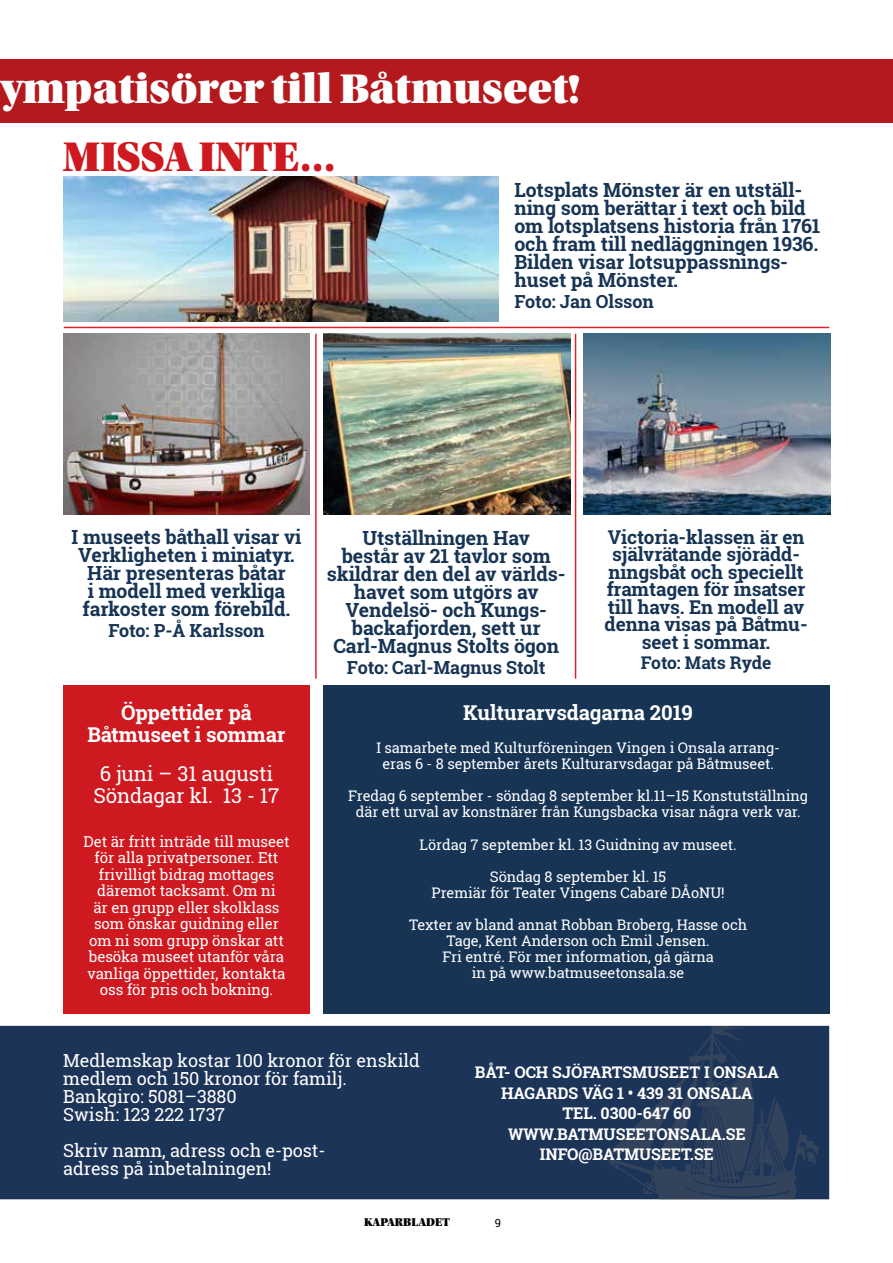
<style>
.page{position:relative;width:893px;height:1263px;background:#fff}
.page>*{position:absolute;margin:0;border:0;box-sizing:border-box;transform-origin:0 0}
.t1{font:43.8px "Utopia Std Black Headline";color:#fff}
.t2{font:43.8px "Utopia Std Black Headline";color:#ce1920}
.t3{font:700 20.4px/21.9px "Roboto Slab";letter-spacing:-.005em;color:#fff;text-align:center}
.t4{font:20.4px/21.9px "Roboto Slab";letter-spacing:-.005em;color:#fff;text-align:center}
.t5{font:700 19.5px/18px "Roboto Slab";letter-spacing:-.005em;color:#173455;text-align:center}
.t6{font:700 18.9px/17.5px "Roboto Slab";letter-spacing:-.005em;color:#173455;text-align:center}
.t7{font:18px/18px "Roboto Slab";letter-spacing:-.005em;color:#fff}
.t8{font:700 18px "Roboto Slab";letter-spacing:-.005em;color:#173455}
.t9{font:700 17.55px "Roboto Slab";letter-spacing:-.005em;color:#173455}
.t10{font:700 16.05px/20.4px "Roboto Slab";letter-spacing:-.005em;color:#fff;text-align:center}
.t11{font:15px/16.5px "Roboto Slab";letter-spacing:-.005em;color:#fff;text-align:center}
.t12{font:14.55px/16px "Roboto Slab";letter-spacing:-.005em;color:#fff;text-align:center}
.t13{font:12px "Utopia Std Black Headline";letter-spacing:.01em;color:#000}
.t14{font:11.1px "Roboto Slab";color:#000}
</style>
<div class="page">
<div style="left:0;top:60px;width:893px;height:63px;background:#b4191e"></div>
<div style="left:64px;top:685px;width:246px;height:328px;background:#ce1920"></div>
<div style="left:0;top:1026px;width:829px;height:173px;background:#1d3459"></div>
<div style="left:323px;top:685px;width:506px;height:328px;background:#173455"></div>
<svg style="left:602px;top:1026px;width:217px;height:173px;background:#243959"></svg>
<img style="left:323px;top:334px;width:247px;height:181px">
<img style="left:64px;top:176px;width:434px;height:145px">
<img style="left:63px;top:334px;width:247px;height:181px">
<img style="left:584px;top:334px;width:246px;height:181px">
<hr style="left:575px;top:334px;width:1px;height:345px;background:#e51f26">
<hr style="left:64px;top:327px;width:765px;height:1px;background:#e51f26">
<hr style="left:315px;top:334px;width:2px;height:345px;background:#e51f26">
<h1 class="t1" style="left:1px;top:66px;width:581px">ympatisörer till Båtmuseet!</h1>
<h1 class="t2" style="left:63px;top:134px;width:274px">MISSA INTE...</h1>
<h3 class="t5" style="left:514px;top:181px;width:308px;text-align:left">Lotsplats Mönster är en utställ&shy;ning som berättar i text och bild om lotsplatsens historia från 1761 och fram till nedläggningen 1936.<br>Bilden visar lotsuppassnings&shy;huset på Mönster.</h3>
<p class="t8" style="left:514px;top:289px;width:141px">Foto: Jan Olsson</p>
<h3 class="t5" style="left:72px;top:528px;width:231px">I museets båthall visar vi<br>Verkligheten i miniatyr.<br>Här presenteras båtar<br>i modell med verkliga farkoster som förebild.</h3>
<p class="t8" style="left:108px;top:619px;width:158px">Foto: P-Å Karlsson</p>
<h2 class="t3" style="left:88px;top:701px;width:199px">Öppettider på<br>Båtmuseet i sommar</h2>
<h2 class="t4" style="left:94px;top:762px;width:187px">6 juni – 31 augusti<br>Söndagar kl. 13 - 17</h2>
<p class="t11" style="left:83px;top:833px;width:208px">Det är fritt inträde till museet för alla privatpersoner. Ett frivilligt bidrag mottages däremot tacksamt. Om ni<br>är en grupp eller skolklass som önskar guidning eller om ni som grupp önskar att besöka museet utanför våra vanliga öppettider, kontakta oss för pris och bokning.</p>
<h3 class="t5" style="left:327px;top:529px;width:240px">Utställningen Hav<br>består av 21 tavlor som skildrar den del av världs&shy;havet som utgörs av<br>Vendelsö- och Kungs&shy;backafjorden, sett ur<br>Carl-Magnus Stolts ögon</h3>
<p class="t8" style="left:347px;top:655px;width:200px">Foto: Carl-Magnus Stolt</p>
<p class="t6" style="left:605px;top:528px;width:204px">Victoria-klassen är en självrätande sjörädd&shy;ningsbåt och speciellt framtagen för insatser till havs. En modell av denna visas på Båtmu&shy;seet i sommar.</p>
<p class="t9" style="left:641px;top:651px;width:132px">Foto: Mats Ryde</p>
<h2 class="t3" style="left:463px;top:701px;width:231px">Kulturarvsdagarna 2019</h2>
<p class="t12" style="left:376px;top:740px;width:405px">I samarbete med Kulturföreningen Vingen i Onsala arrang&shy;eras 6 - 8 september årets Kulturarvsdagar på Båtmuseet.</p>
<p class="t12" style="left:348px;top:788px;width:461px">Fredag 6 september - söndag 8 september kl.11–15 Konstutställning där ett urval av konstnärer från Kungsbacka visar några verk var.</p>
<p class="t12" style="left:420px;top:836px;width:318px">Lördag 7 september kl. 13 Guidning av museet.</p>
<p class="t12" style="left:432px;top:868px;width:295px">Söndag 8 september kl. 15<br>Premiär för Teater Vingens Cabaré DÅoNU!</p>
<p class="t12" style="left:409px;top:916px;width:340px">Texter av bland annat Robban Broberg, Hasse och Tage, Kent Anderson och Emil Jensen.<br>Fri entré. För mer information, gå gärna<br>in på www.batmuseetonsala.se</p>
<p class="t7" style="left:63px;top:1051px;width:358px">Medlemskap kostar 100 kronor för enskild medlem och 150 kronor för familj.<br>Bankgiro: 5081–3880<br>Swish: 123 222 1737</p>
<p class="t7" style="left:63px;top:1141px;width:264px">Skriv namn, adress och e-post&shy;adress på inbetalningen!</p>
<p class="t10" style="left:475px;top:1062px;width:305px">BÅT- OCH SJÖFARTSMUSEET I ONSALA<br>HAGARDS VÄG 1 • 439 31 ONSALA<br>TEL. 0300-647 60<br>WWW.BATMUSEETONSALA.SE<br>INFO@BATMUSEET.SE</p>
<p class="t13" style="left:364px;top:1215px;width:87px">KAPARBLADET</p>
<p class="t14" style="left:495px;top:1215px;width:8px">9</p>
</div>
